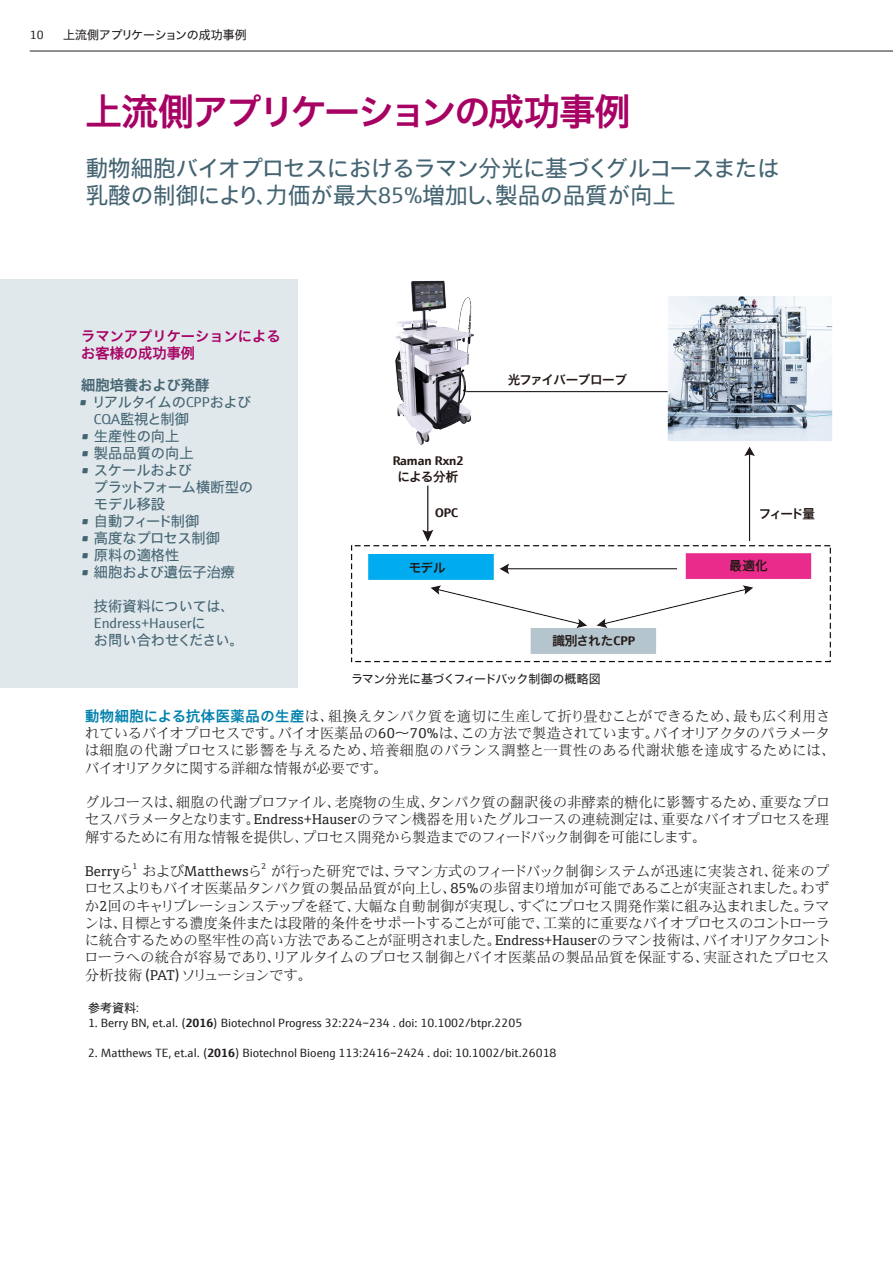
<style>
.page{position:relative;width:893px;height:1263px;background:#fff}
.page>*{position:absolute;margin:0;border:0;box-sizing:border-box;transform-origin:0 0}
.Inside_Headline{font:700 36px "E+H Sans JP";letter-spacing:-.06em;color:#a70164}
.Inside_Subheadline{font:22.5px/27px "E+H Sans JP";letter-spacing:-.01em;color:#446472}
.Copy_Default{font:14.25px/17.2px "E+H Serif JP";letter-spacing:-.01em;color:#231f20;text-align:justify}
.Copy_Accent__Strg_Shift_N__Cyan{font:14.25px/17.2px "E+H Serif JP";letter-spacing:.01em;color:#231f20}
.t1{font:14.25px/17px "E+H Sans JP";color:#446472}
.Infobox_Accent__Strg_Shift_N{font:700 14.25px/17px "E+H Sans JP";color:#a70164}
.Copy_Default-2{font:14.25px "E+H Serif JP";letter-spacing:.015em;color:#231f20}
.Infobox_Accent__Strg_Shift_N-2{font:700 14.25px "E+H Sans JP";color:#446472}
.t2{font:14.25px "E+H Sans JP";letter-spacing:-.105em;color:#446472}
.t3{font:700 12.6px/15.1px "E+H Sans JP";color:#231815;text-align:center}
.t4{font:700 12.6px "E+H Sans JP";letter-spacing:-.05em;color:#231815}
.Author{font:12px "E+H Sans JP";color:#231f20}
.Legend{font:12px "E+H Sans JP";letter-spacing:-.045em;color:#231f20}
.Topline_Inside{font:12px "E+H Sans JP";letter-spacing:-.01em;color:#231f20}
.Topline_Inside-2{font:12px "E+H Serif JP";color:#231f20}
.Copy_Default-3{font:8.25px "E+H Serif JP";color:#231f20}
.s1{font-family:"E+H Sans JP";font-weight:700;color:#0081ad}
.s2{font-weight:700}
</style>
<div class="page">
<hr style="left:30px;top:51px;width:863px;height:1px;background:#231f20">
<img style="left:351px;top:280px;width:482px;height:383px">
<div style="left:0;top:280px;width:298px;height:408px;background:#e0e8ec"></div>
<p class="Topline_Inside-2" style="left:30px;top:26px;width:15px">10</p>
<p class="Topline_Inside" style="left:63px;top:28px;width:185px">上流側アプリケーションの成功事例</p>
<p class="Inside_Headline" style="left:86px;top:90px;width:546px">上流側アプリケーションの成功事例</p>
<p class="Inside_Subheadline" style="left:86px;top:155px;width:695px">動物細胞バイオプロセスにおけるラマン分光に基づくグルコースまたは乳酸の制御により、力価が最大85%増加し、製品の品質が向上</p>
<p class="Infobox_Accent__Strg_Shift_N" style="left:81px;top:328px;width:201px">ラマンアプリケーションによるお客様の成功事例</p>
<p class="Infobox_Accent__Strg_Shift_N-2" style="left:81px;top:377px;width:130px">細胞培養および発酵</p>
<p class="t1" style="left:94px;top:394px;width:159px;text-indent:-15px">• リアルタイムのCPPおよび<br>CQA監視と制御</p>
<p class="t1" style="left:81px;top:428px;width:100px">• 生産性の向上</p>
<p class="t1" style="left:81px;top:445px;width:114px">• 製品品質の向上</p>
<p class="t1" style="left:94px;top:462px;width:161px;text-indent:-13px">• スケールおよび<br>プラットフォーム横断型のモデル移設</p>
<p class="t2" style="left:81px;top:513px;width:120px">• 自動フィード制御</p>
<p class="t1" style="left:81px;top:530px;width:140px">• 高度なプロセス制御</p>
<p class="t1" style="left:81px;top:547px;width:100px">• 原料の適格性</p>
<p class="t1" style="left:81px;top:564px;width:155px">• 細胞および遺伝子治療</p>
<p class="t1" style="left:94px;top:598px;width:151px">技術資料については、<br>Endress+Hauserに<br>お問い合わせください。</p>
<p class="t3" style="left:392px;top:453px;width:73px">Raman Rxn2による分析</p>
<p class="t3" style="left:435px;top:505px;width:25px">OPC</p>
<p class="t3" style="left:408px;top:560px;width:39px">モデル</p>
<p class="t4" style="left:508px;top:372px;width:121px">光ファイバープローブ</p>
<p class="t3" style="left:552px;top:633px;width:84px">識別されたCPP</p>
<p class="Legend" style="left:351px;top:672px;width:251px">ラマン分光に基づくフィードバック制御の概略図</p>
<p class="t3" style="left:759px;top:506px;width:58px">フィード量</p>
<p class="t3" style="left:730px;top:558px;width:39px">最適化</p>
<p class="Copy_Accent__Strg_Shift_N__Cyan" style="left:85px;top:708px;width:752px"><span class="s1">動物細胞による抗体医薬品の生産</span>は、組換えタンパク質を適切に生産して折り畳むことができるため、最も広く利用されているバイオプロセスです。バイオ医薬品の60～70%は、この方法で製造されています。バイオリアクタのパラメータは細胞の代謝プロセスに影響を与えるため、培養細胞のバランス調整と一貫性のある代謝状態を達成するためには、バイオリアクタに関する詳細な情報が必要です。</p>
<p class="Copy_Default" style="left:85px;top:794px;width:746px">グルコースは、細胞の代謝プロファイル、老廃物の生成、タンパク質の翻訳後の非酵素的糖化に影響するため、重要なプロセスパラメータとなります。Endress+Hauserのラマン機器を用いたグルコースの連続測定は、重要なバイオプロセスを理解するために有用な情報を提供し、プロセス開発から製造までのフィードバック制御を可能にします。</p>
<p class="Copy_Default" style="left:85px;top:863px;width:50px">Berryら</p>
<p class="Copy_Default-3" style="left:133px;top:860px;width:6px">1</p>
<p class="Copy_Default-2" style="left:142px;top:860px;width:121px">およびMatthewsら</p>
<p class="Copy_Default-3" style="left:261px;top:860px;width:6px">2</p>
<p class="Copy_Default" style="left:84px;top:863px;width:748px;text-align:left;text-indent:187px">が行った研究では、ラマン方式のフィードバック制御システムが迅速に実装され、従来のプロセスよりもバイオ医薬品タンパク質の製品品質が向上し、85%の歩留まり増加が可能であることが実証されました。わずか2回のキャリブレーションステップを経て、大幅な自動制御が実現し、すぐにプロセス開発作業に組み込まれました。ラマンは、目標とする濃度条件または段階的条件をサポートすることが可能で、工業的に重要なバイオプロセスのコントローラに統合するための堅牢性の高い方法であることが証明されました。Endress+Hauserのラマン技術は、バイオリアクタコントローラへの統合が容易であり、リアルタイムのプロセス制御とバイオ医薬品の製品品質を保証する、実証されたプロセス分析技術（PAT）ソリューションです。</p>
<p class="Author" style="left:88px;top:1001px;width:57px">参考資料：</p>
<p class="Author" style="left:88px;top:1016px;width:436px">1. Berry BN, et.al. (<span class="s2">2016</span>) Biotechnol Progress 32:224–234 . doi: 10.1002/btpr.2205</p>
<p class="Author" style="left:88px;top:1046px;width:470px">2. Matthews TE, et.al. (<span class="s2">2016</span>) Biotechnol Bioeng 113:2416–2424 . doi: 10.1002/bit.26018</p>
</div>
